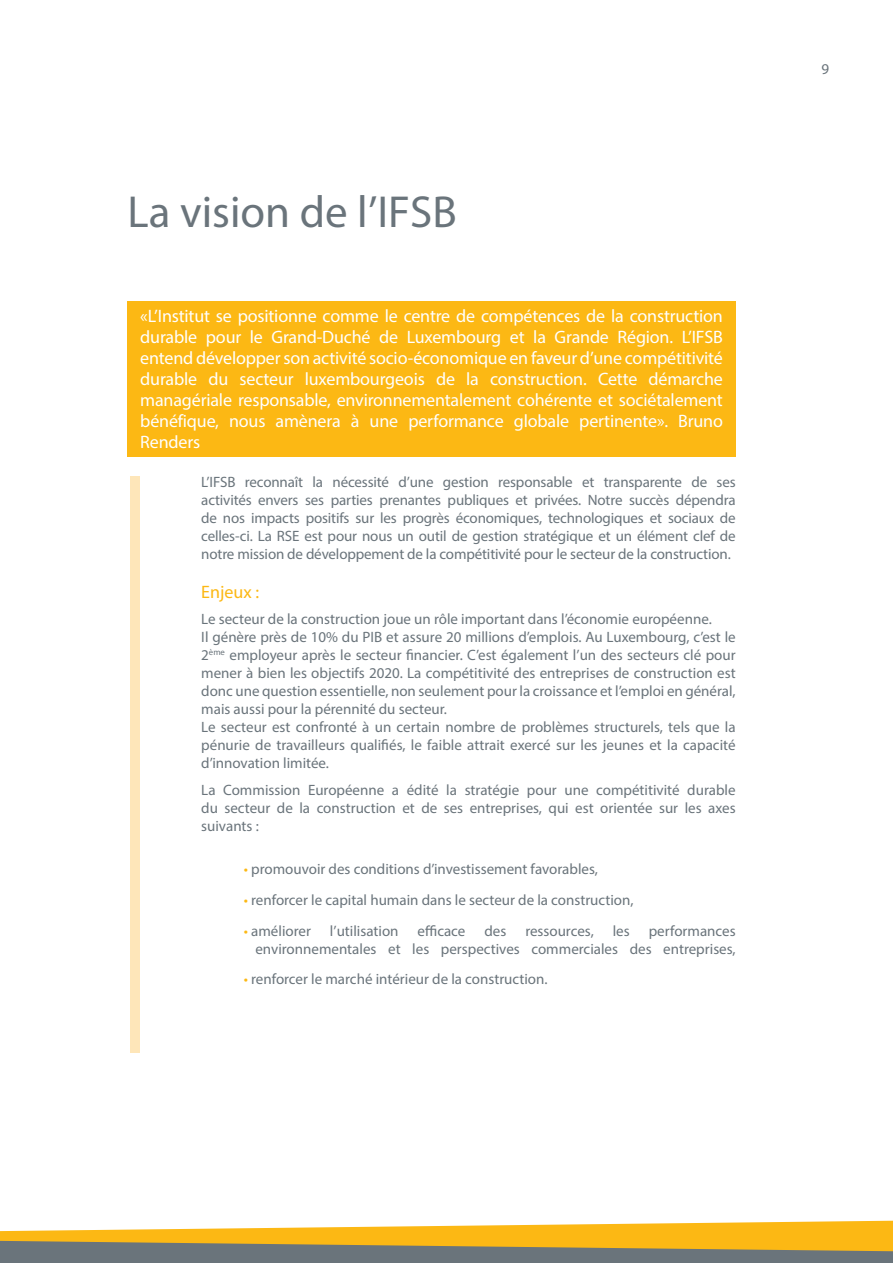
<style>
.page{position:relative;width:893px;height:1263px;background:#fff}
.page>*{position:absolute;margin:0;border:0;box-sizing:border-box;transform-origin:0 0}
.t1{font:45px "Myriad Pro";color:#6a747b}
.t2{font:18px/21px "Myriad Pro";letter-spacing:-.01em;color:#fff;text-align:justify}
.t3{font:18px "Myriad Pro";color:#fcb814}
.t4{font:15px/18px "Myriad Pro";color:#6a747b;text-align:justify}
.s1{color:#fcb814}
</style>
<div class="page">
<svg style="left:0;top:1220px;width:893px;height:43px;background:#c2a65c"></svg>
<div style="left:128px;top:301px;width:608px;height:156px;background:#fcb814"></div>
<div style="left:130px;top:476px;width:10px;height:577px;background:#fee6b9"></div>
<h1 class="t1" style="left:128px;top:184px;width:331px">La vision de l’IFSB</h1>
<p class="t2" style="left:140px;top:305px;width:584px">«L’Institut se positionne comme le centre de compétences de la construction durable pour le Grand-Duché de Luxembourg et la Grande Région. L’IFSB entend développer son activité socio-économique en faveur d’une compétitivité durable du secteur luxembourgeois de la construction. Cette démarche managériale responsable, environnementalement cohérente et sociétalement bénéfique, nous amènera à une performance globale pertinente». Bruno Renders</p>
<p class="t4" style="left:201px;top:473px;width:536px">L’IFSB reconnaît la nécessité d’une gestion responsable et transparente de ses activités envers ses parties prenantes publiques et privées. Notre succès dépendra de nos impacts positifs sur les progrès économiques, technologiques et sociaux de celles-ci. La RSE est pour nous un outil de gestion stratégique et un élément clef de notre mission de développement de la compétitivité pour le secteur de la construction.</p>
<p class="t3" style="left:201px;top:580px;width:60px">Enjeux :</p>
<p class="t4" style="left:201px;top:610px;width:536px;text-align:left">Le secteur de la construction joue un rôle important dans l’économie européenne.<br>Il génère près de 10% du PIB et assure 20 millions d’emplois. Au Luxembourg, c’est le 2<sup>ème</sup> employeur après le secteur financier. C’est également l’un des secteurs clé pour mener à bien les objectifs 2020. La compétitivité des entreprises de construction est donc une question essentielle, non seulement pour la croissance et l’emploi en général, mais aussi pour la pérennité du secteur.<br>Le secteur est confronté à un certain nombre de problèmes structurels, tels que la pénurie de travailleurs qualifiés, le faible attrait exercé sur les jeunes et la capacité d’innovation limitée.</p>
<p class="t4" style="left:201px;top:780px;width:536px">La Commission Européenne a édité la stratégie pour une compétitivité durable du secteur de la construction et de ses entreprises, qui est orientée sur les axes suivants :</p>
<p class="t4" style="left:244px;top:860px;width:356px"><span class="s1">•</span> promouvoir des conditions d’investissement favorables,</p>
<p class="t4" style="left:244px;top:891px;width:391px"><span class="s1">•</span> renforcer le capital humain dans le secteur de la construction,</p>
<p class="t4" style="left:244px;top:921px;width:69px"><span class="s1">•</span> améliorer</p>
<p class="t4" style="left:330px;top:921px;width:70px">l’utilisation</p>
<p class="t4" style="left:418px;top:921px;width:49px">efficace</p>
<p class="t4" style="left:484px;top:921px;width:23px">des</p>
<p class="t4" style="left:525px;top:921px;width:70px">ressources,</p>
<p class="t4" style="left:613px;top:921px;width:18px">les</p>
<p class="t4" style="left:255px;top:921px;width:482px;text-align:right">performances<br>environnementales et les perspectives commerciales des entreprises,</p>
<p class="t4" style="left:244px;top:970px;width:305px"><span class="s1">•</span> renforcer le marché intérieur de la construction.</p>
<p class="t4" style="left:821px;top:60px;width:9px">9</p>
</div>
